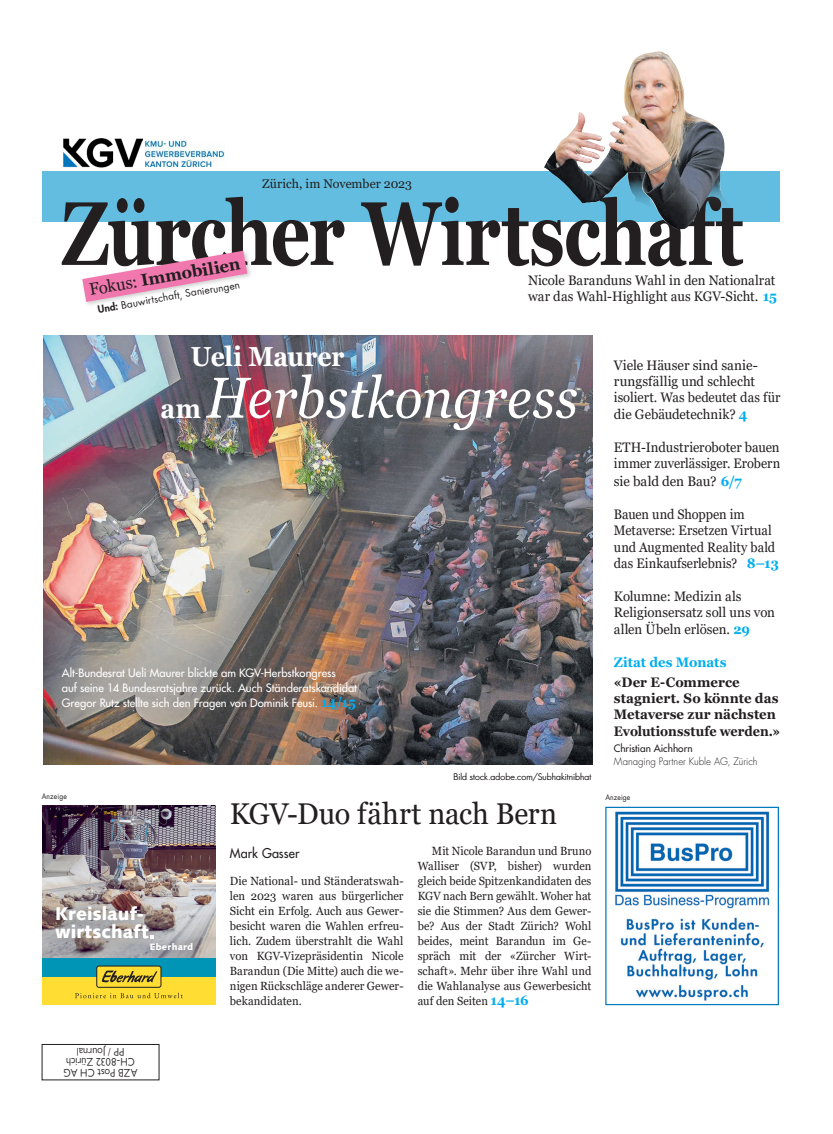
<style>
.page{position:relative;width:833px;height:1134px;background:#fff}
.page>*{position:absolute;margin:0;border:0;box-sizing:border-box;transform-origin:0 0}
.t1{font:700 90.25px "Georgia";letter-spacing:-.015em;color:#231f20;scale:.77 1}
._01_Haupttitel_klein{font:italic 57.5px "Georgia";letter-spacing:.005em;color:#fff;scale:.9 1}
._04_Titel_2sp_linksb{font:30px "Georgia";letter-spacing:-.005em;color:#231f20;scale:.96 1}
._01_Haupttitel_klein-2{font:700 27.5px "Georgia";letter-spacing:-.01em;color:#fff;scale:.9 1}
.t2{font:900 18.5px/18.5px "Syntax LT Std";letter-spacing:.005em;color:#fff}
.t3{font:700 16.88px "Georgia";color:#231f20}
._03_Anrisstext_erste{font:13.75px/16.2px "Georgia";color:#231f20;scale:.96 1}
._03_Anrisstext{font:13.75px/16.2px "Georgia";color:#231f20}
._03_Anrisstext-2{font:13.75px/16.2px "Georgia";color:#231f20;scale:.93 1}
._03_Zitat_fr{font:700 13.75px/16.2px "Georgia";letter-spacing:.005em;color:#231f20;scale:.96 1}
._03_Anrisstext-3{font:13.75px/16.2px "Georgia";color:#231f20;scale:.95 1}
._03_Titel_Zitat{font:700 13.75px "Georgia";letter-spacing:-.005em;color:#00aeef;scale:.96 1}
._03_Autor{font:500 13.12px "Futura LT Pro";letter-spacing:.005em;color:#231f20;scale:.96 1}
.t4{font:12.5px "Georgia";letter-spacing:-.005em;color:#231f20}
._04_GS_9_5Pt_block{font:11.88px/15px "Georgia";letter-spacing:.005em;color:#231f20;text-align:justify;scale:.94 1}
._04_GS_9_5Pt_block_o{font:11.88px/15px "Georgia";color:#231f20;text-align:justify;scale:.95 1}
._08_Bildlegende{font:500 11.25px/15px "Futura LT Pro";color:#fff}
.t5{font:11.25px "Gill Sans Nova";letter-spacing:.01em;color:#231f20;scale:.9 1}
.t6{font:10px "Futura LT Pro";color:#231f20}
._03_Zitat_Quelle{font:300 10px "Futura LT Pro";color:#231f20;scale:.96 1}
._03_Zitat_Quelle-2{font:500 10px "Futura LT Pro";color:#231f20}
.t7{font:900 9.25px "Syntax LT Std";letter-spacing:.02em;color:#fff}
._08_Bildlegende-2{font:300 8.75px "Futura LT Pro";letter-spacing:.01em;color:#231f20}
._30_Anzeigen_ohne_Ba{font:7.5px "Futura LT Pro";letter-spacing:.015em;color:#231f20;scale:.9 1}
.s1{font-weight:400}
.s2{font-weight:700;color:#00aeef}
.s3{font-weight:800}
.s4{font-weight:700;font-style:normal;font-size:27.5px}
.s5{font-family:"Georgia";font-weight:700;font-size:13.75px;color:#00aeef}
.s6{font-weight:700;font-size:13.75px;color:#00aeef}
</style>
<div class="page">
<div style="left:43px;top:172px;width:737px;height:50px;background:#62bde0"></div>
<img style="left:64px;top:139px;width:79px;height:28px">
<img style="left:146px;top:140px;width:78px;height:27px">
<img style="left:42px;top:806px;width:173px;height:152px">
<img style="left:45px;top:895px;width:125px;height:60px">
<img style="left:139px;top:931px;width:70px;height:27px">
<img style="left:139px;top:931px;width:31px;height:24px">
<svg style="left:143px;top:931px;width:11px;height:8px"></svg>
<div style="left:42px;top:958px;width:173px;height:19px;background:#0094b7"></div>
<div style="left:42px;top:977px;width:173px;height:27px;background:#fd3"></div>
<div style="left:97px;top:966px;width:64px;height:21px;background:#fd3;border-radius:2px"></div>
<div style="left:97px;top:966px;width:64px;height:21px;border:1px solid #231f20;border-radius:2px"></div>
<svg style="left:101px;top:970px;width:56px;height:13px"></svg>
<svg style="left:75px;top:993px;width:108px;height:5px"></svg>
<div style="left:42px;top:1044px;width:117px;height:36px;border:1px solid #231f20"></div>
<div style="left:605px;top:807px;width:174px;height:198px;border:1px solid #007bbd"></div>
<img style="left:615px;top:812px;width:155px;height:189px">
<div style="left:80px;top:249px;width:173px;height:58px;background:#231f20;opacity:.22"></div>
<svg style="left:82px;top:251px;width:165px;height:51px"></svg>
<img style="left:544px;top:51px;width:181px;height:178px">
<img style="left:43px;top:336px;width:550px;height:429px">
<p class="t4" style="left:262px;top:176px;width:151px">Zürich, im November 2023</p>
<h1 class="t1" style="left:61px;top:176px;width:887px">Zürcher Wirtschaft</h1>
<p class="t3" style="left:88px;top:279px;width:154px;rotate:-10deg"><span class="s1">Fokus:</span> Immobilien</p>
<p class="_03_Anrisstext_erste" style="left:528px;top:272px;width:261px">Nicole Baranduns Wahl in den Nationalrat war das Wahl-Highlight aus KGV-Sicht. <span class="s2">15</span></p>
<p class="t6" style="left:97px;top:302px;width:146px;rotate:-10deg"><span class="s3">Und:</span> Bauwirtschaft, Sanierungen</p>
<p class="_01_Haupttitel_klein-2" style="left:191px;top:338px;width:172px">Ueli Maurer</p>
<p class="_01_Haupttitel_klein" style="left:161px;top:362px;width:465px"><span class="s4">am</span> Herbstkongress</p>
<p class="_08_Bildlegende" style="left:62px;top:665px;width:297px">Alt-Bundesrat Ueli Maurer blickte am KGV-Herbstkongress<br>auf seine 14 Bundesratsjahre zurück. Auch Ständeratskandidat<br>Gregor Rutz stellte sich den Fragen von Dominik Feusi. <span class="s5">14/15</span></p>
<p class="_08_Bildlegende-2" style="left:453px;top:771px;width:139px">Bild stock.adobe.com/Subhakitnibhat</p>
<p class="_03_Anrisstext" style="left:614px;top:357px;width:168px">Viele Häuser sind sanie&shy;rungsfällig und schlecht isoliert. Was bedeutet das für die Gebäudetechnik? <span class="s2">4</span></p>
<p class="_03_Anrisstext-3" style="left:614px;top:439px;width:177px">ETH-Industrieroboter bauen immer zuverlässiger. Erobern</p>
<p class="_03_Anrisstext" style="left:614px;top:473px;width:129px">sie bald den Bau? <span class="s2">6/7</span></p>
<p class="_03_Anrisstext-2" style="left:614px;top:506px;width:179px">Bauen und Shoppen im<br>Metaverse: Ersetzen Virtual und Augmented Reality bald das Einkaufserlebnis? <span class="s2">8–13</span></p>
<p class="_03_Anrisstext_erste" style="left:614px;top:589px;width:169px">Kolumne: Medizin als<br>Religionsersatz soll uns von allen Übeln erlösen. <span class="s2">29</span></p>
<p class="_03_Titel_Zitat" style="left:614px;top:653px;width:119px">Zitat des Monats</p>
<p class="_03_Zitat_fr" style="left:614px;top:674px;width:175px">«Der E-Commerce stagniert. So könnte das<br>Metaverse zur nächsten<br>Evolutionsstufe werden.»</p>
<p class="_03_Zitat_Quelle-2" style="left:614px;top:741px;width:80px">Christian Aichhorn</p>
<p class="_03_Zitat_Quelle" style="left:614px;top:754px;width:151px">Managing Partner Kuble AG, Zürich</p>
<p class="_30_Anzeigen_ohne_Ba" style="left:42px;top:791px;width:29px">Anzeige</p>
<p class="_30_Anzeigen_ohne_Ba" style="left:605px;top:792px;width:29px">Anzeige</p>
<p class="_04_Titel_2sp_linksb" style="left:230px;top:795px;width:342px">KGV-Duo fährt nach Bern</p>
<p class="t2" style="left:55px;top:904px;width:95px">Kreislauf&shy;wirtschaft</p>
<p class="t7" style="left:150px;top:941px;width:45px">Eberhard</p>
<p class="t5" style="left:124px;top:1058px;width:54px;rotate:-180deg">PP / Journal</p>
<p class="t5" style="left:135px;top:1069px;width:78px;rotate:-180deg">CH-8032 Zürich</p>
<p class="t5" style="left:137px;top:1079px;width:83px;rotate:-180deg">AZB Post CH AG</p>
<p class="_03_Autor" style="left:230px;top:843px;width:74px">Mark Gasser</p>
<p class="_04_GS_9_5Pt_block_o" style="left:230px;top:873px;width:184px">Die National- und Ständeratswah&shy;len 2023 waren aus bürgerlicher Sicht ein Erfolg. Auch aus Gewer&shy;besicht waren die Wahlen erfreu&shy;lich. Zudem überstrahlt die Wahl von KGV-Vizepräsidentin Nicole Barandun (Die Mitte) auch die we&shy;nigen Rückschläge anderer Gewer&shy;bekandidaten.</p>
<p class="_04_GS_9_5Pt_block" style="left:418px;top:843px;width:186px;text-indent:14px">Mit Nicole Barandun und Bruno Walliser (SVP, bisher) wurden gleich beide Spitzenkandidaten des KGV nach Bern gewählt. Woher hat sie die Stimmen? Aus dem Gewer&shy;be? Aus der Stadt Zürich? Wohl beides, meint Barandun im Ge&shy;spräch mit der «Zürcher Wirt&shy;schaft». Mehr über ihre Wahl und die Wahlanalyse aus Gewerbesicht auf den Seiten <span class="s6">14–16</span></p>
</div>
